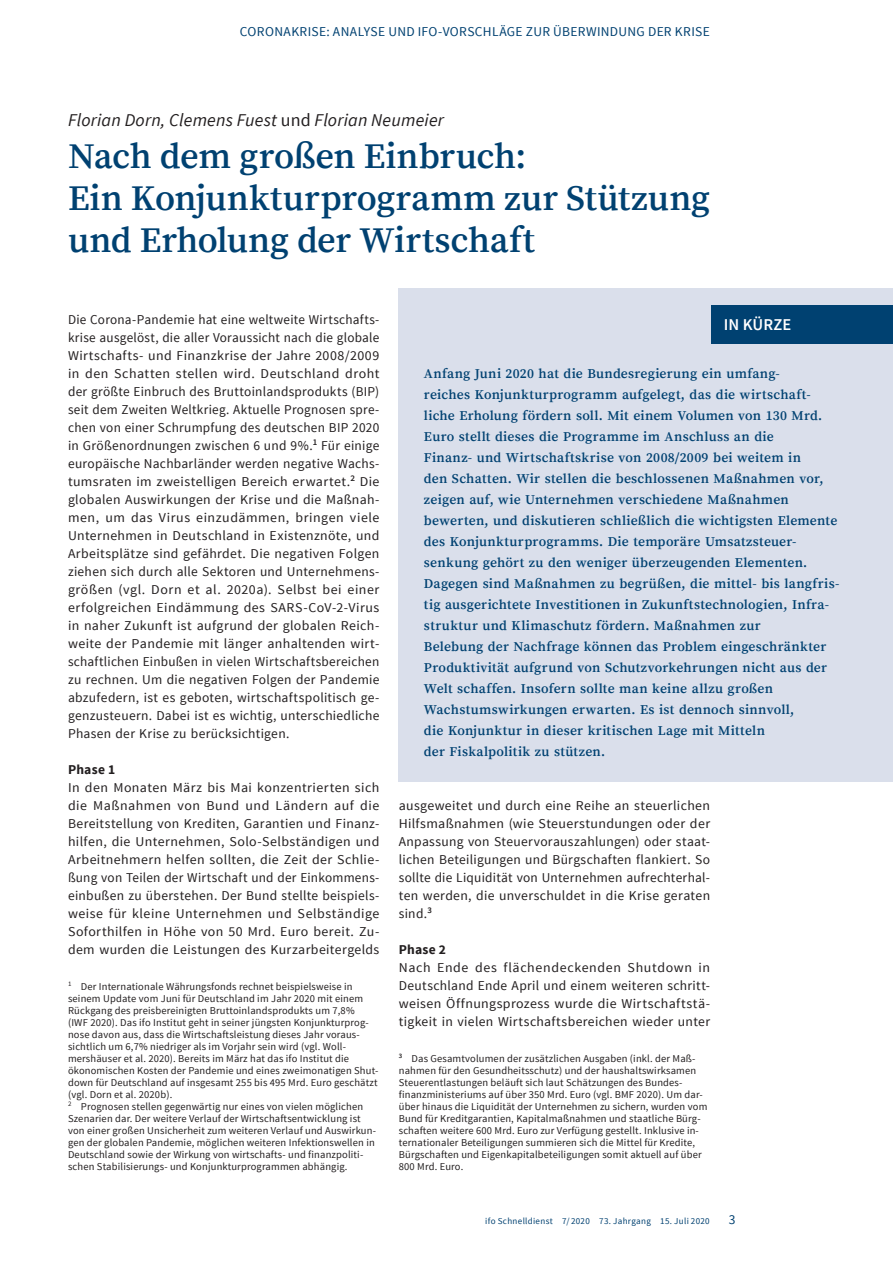
<style>
.page{position:relative;width:893px;height:1263px;background:#fff}
.page>*{position:absolute;margin:0;border:0;box-sizing:border-box;transform-origin:0 0}
.t1{font:600 36px/42px "Source Serif Pro";letter-spacing:-.01em;color:#004171}
.t2{font:italic 18px "Source Sans Pro";letter-spacing:.01em;color:#231f20}
.t3{font:600 16.5px "Source Sans Pro";color:#fff}
.t4{font:13.5px/18px "Source Sans Pro";letter-spacing:.025em;color:#231f20;text-align:justify}
.t5{font:600 13.5px/21px "Source Serif Pro";letter-spacing:.015em;color:#004171}
.t6{font:13.5px "Source Sans Pro";letter-spacing:.025em;color:#004171}
.t7{font:700 13.5px "Source Sans Pro";letter-spacing:.015em;color:#231f20}
.t8{font:10.5px/12px "Source Sans Pro";letter-spacing:.015em;color:#231f20}
.t9{font:9px "Source Sans Pro";letter-spacing:.035em;color:#004171}
.s1{font-style:normal}
</style>
<div class="page">
<div style="left:398px;top:288px;width:495px;height:494px;background:#dadfeb"></div>
<div style="left:711px;top:305px;width:182px;height:38px;background:#004171"></div>
<p class="t6" style="left:240px;top:23px;width:471px">CORONAKRISE: ANALYSE UND IFO-VORSCHLÄGE ZUR ÜBERWINDUNG DER KRISE</p>
<h2 class="t2" style="left:68px;top:109px;width:377px">Florian Dorn, Clemens Fuest <span class="s1">und</span> Florian Neumeier</h2>
<h1 class="t1" style="left:68px;top:136px;width:643px">Nach dem großen Einbruch:<br>Ein Konjunkturprogramm zur Stützung und Erholung der Wirtschaft</h1>
<p class="t4" style="left:68px;top:311px;width:313px">Die Corona-Pandemie hat eine weltweite Wirtschafts&shy;krise ausgelöst, die aller Voraussicht nach die globale Wirtschafts- und Finanzkrise der Jahre 2008/2009 in den Schatten stellen wird. Deutschland droht der größte Einbruch des Bruttoinlandsprodukts (BIP) seit dem Zweiten Weltkrieg. Aktuelle Prognosen spre&shy;chen von einer Schrumpfung des deutschen BIP 2020 in Größenordnungen zwischen 6 und 9%.<sup>1</sup> Für einige europäische Nachbarländer werden negative Wachs&shy;tumsraten im zweistelligen Bereich erwartet.<sup>2</sup> Die globalen Auswirkungen der Krise und die Maßnah&shy;men, um das Virus einzudämmen, bringen viele Unternehmen in Deutschland in Existenznöte, und Arbeitsplätze sind gefährdet. Die negativen Folgen ziehen sich durch alle Sektoren und Unternehmens&shy;größen (vgl. Dorn et al. 2020a). Selbst bei einer erfolgreichen Eindämmung des SARS-CoV-2-Virus in naher Zukunft ist aufgrund der globalen Reich&shy;weite der Pandemie mit länger anhaltenden wirt&shy;schaftlichen Einbußen in vielen Wirtschaftsbereichen zu rechnen. Um die negativen Folgen der Pandemie abzufedern, ist es geboten, wirtschaftspolitisch ge&shy;genzusteuern. Dabei ist es wichtig, unterschiedliche Phasen der Krise zu berücksichtigen.</p>
<p class="t7" style="left:68px;top:761px;width:49px">Phase 1</p>
<p class="t4" style="left:68px;top:779px;width:313px">In den Monaten März bis Mai konzentrierten sich die Maßnahmen von Bund und Ländern auf die Bereitstellung von Krediten, Garantien und Finanz&shy;hilfen, die Unternehmen, Solo-Selbständigen und Arbeitnehmern helfen sollten, die Zeit der Schlie&shy;ßung von Teilen der Wirtschaft und der Einkommens&shy;einbußen zu überstehen. Der Bund stellte beispiels&shy;weise für kleine Unternehmen und Selbständige Soforthilfen in Höhe von 50 Mrd. Euro bereit. Zu&shy;dem wurden die Leistungen des Kurzarbeitergelds</p>
<p class="t8" style="left:68px;top:981px;width:312px"><sup>1</sup> Der Internationale Währungsfonds rechnet beispielsweise in seinem Update vom Juni für Deutschland im Jahr 2020 mit einem Rückgang des preisbereinigten Bruttoinlandsprodukts um 7,8%<br>(IWF 2020). Das ifo Institut geht in seiner jüngsten Konjunkturprog&shy;nose davon aus, dass die Wirtschaftsleistung dieses Jahr voraus&shy;sichtlich um 6,7% niedriger als im Vorjahr sein wird (vgl. Woll&shy;mershäuser et al. 2020). Bereits im März hat das ifo Institut die ökonomischen Kosten der Pandemie und eines zweimonatigen Shut&shy;down für Deutschland auf insgesamt 255 bis 495 Mrd. Euro geschätzt (vgl. Dorn et al. 2020b).<br><sup>2</sup> Prognosen stellen gegenwärtig nur eines von vielen möglichen Szenarien dar. Der weitere Verlauf der Wirtschaftsentwicklung ist von einer großen Unsicherheit zum weiteren Verlauf und Auswirkun&shy;gen der globalen Pandemie, möglichen weiteren Infektionswellen in Deutschland sowie der Wirkung von wirtschafts- und finanzpoliti&shy;schen Stabilisierungs- und Konjunkturprogrammen abhängig.</p>
<p class="t3" style="left:724px;top:314px;width:69px">IN KÜRZE</p>
<p class="t5" style="left:424px;top:364px;width:417px">Anfang Juni 2020 hat die Bundesregierung ein umfang-<br>reiches Konjunkturprogramm aufgelegt, das die wirtschaft&shy;liche Erholung fördern soll. Mit einem Volumen von 130 Mrd.<br>Euro stellt dieses die Programme im Anschluss an die<br>Finanz- und Wirtschaftskrise von 2008/2009 bei weitem in<br>den Schatten. Wir stellen die beschlossenen Maßnahmen vor, zeigen auf, wie Unternehmen verschiedene Maßnahmen bewerten, und diskutieren schließlich die wichtigsten Elemente des Konjunkturprogramms. Die temporäre Umsatzsteuer&shy;senkung gehört zu den weniger überzeugenden Elementen.<br>Dagegen sind Maßnahmen zu begrüßen, die mittel- bis langfris&shy;tig ausgerichtete Investitionen in Zukunftstechnologien, Infra&shy;struktur und Klimaschutz fördern. Maßnahmen zur<br>Belebung der Nachfrage können das Problem eingeschränkter Produktivität aufgrund von Schutzvorkehrungen nicht aus der Welt schaffen. Insofern sollte man keine allzu großen Wachstumswirkungen erwarten. Es ist dennoch sinnvoll,<br>die Konjunktur in dieser kritischen Lage mit Mitteln<br>der Fiskalpolitik zu stützen.</p>
<p class="t4" style="left:399px;top:797px;width:313px">ausgeweitet und durch eine Reihe an steuerlichen Hilfsmaßnahmen (wie Steuerstundungen oder der Anpassung von Steuervorauszahlungen) oder staat&shy;lichen Beteiligungen und Bürgschaften flankiert. So sollte die Liquidität von Unternehmen aufrechterhal&shy;ten werden, die unverschuldet in die Krise geraten sind.<sup>3</sup></p>
<p class="t7" style="left:399px;top:941px;width:49px">Phase 2</p>
<p class="t4" style="left:399px;top:959px;width:313px">Nach Ende des flächendeckenden Shutdown in Deutschland Ende April und einem weiteren schritt&shy;weisen Öffnungsprozess wurde die Wirtschaftstä&shy;tigkeit in vielen Wirtschaftsbereichen wieder unter</p>
<p class="t8" style="left:399px;top:1053px;width:310px"><sup>3</sup> Das Gesamtvolumen der zusätzlichen Ausgaben (inkl. der Maß&shy;nahmen für den Gesundheitsschutz) und der haushaltswirksamen Steuerentlastungen beläuft sich laut Schätzungen des Bundes&shy;finanzministeriums auf über 350 Mrd. Euro (vgl. BMF 2020). Um dar&shy;über hinaus die Liquidität der Unternehmen zu sichern, wurden vom Bund für Kreditgarantien, Kapitalmaßnahmen und staatliche Bürg&shy;schaften weitere 600 Mrd. Euro zur Verfügung gestellt. Inklusive in&shy;ternationaler Beteiligungen summieren sich die Mittel für Kredite, Bürgschaften und Eigenkapitalbeteiligungen somit aktuell auf über 800 Mrd. Euro.</p>
<p class="t9" style="left:485px;top:1215px;width:226px">ifo Schnelldienst 7/ 2020 73. Jahrgang 15. Juli 2020</p>
<p class="t6" style="left:729px;top:1211px;width:8px">3</p>
</div>
